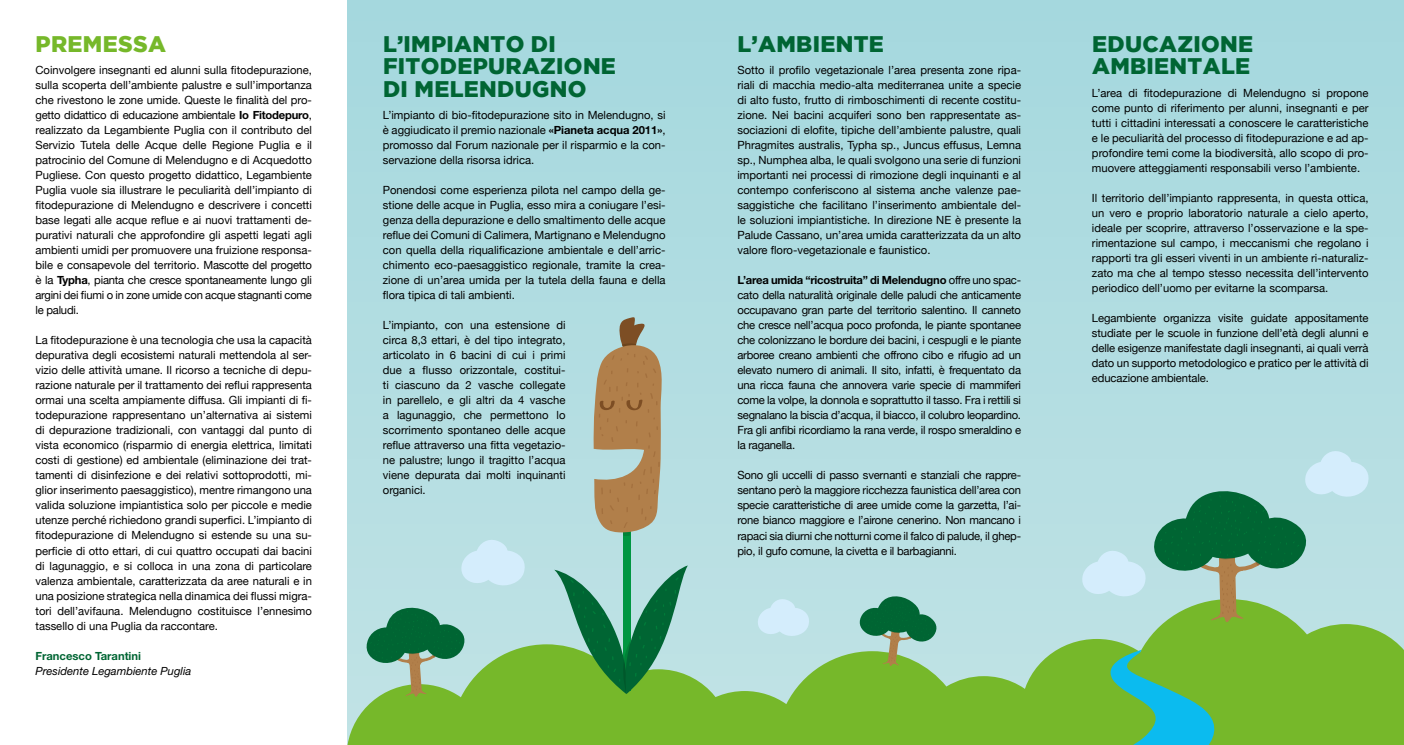
<style>
.page{position:relative;width:1404px;height:745px;background:#fff}
.page>*{position:absolute;margin:0;border:0;box-sizing:border-box;transform-origin:0 0}
.t1{font:900 22.5px/22.5px "Gotham";letter-spacing:.015em;color:#006533}
.t2{font:900 22.5px "Gotham";letter-spacing:.015em;color:#76b82a}
.t3{font:11.25px/15px "Helvetica Neue";color:#000;text-align:justify}
.t4{font:italic 11.25px "Helvetica Neue";color:#000}
.t5{font:700 11.25px "Helvetica Neue";color:#006533}
.s1{font-weight:700}
</style>
<div class="page">
<div style="left:347px;top:0;width:1056px;height:744px;background:#abdae0"></div>
<svg style="left:1370px;top:598px;width:33px;height:146px;background:#88c25a"></svg>
<svg style="left:347px;top:317px;width:1023px;height:427px"></svg>
<h1 class="t2" style="left:36px;top:31px;width:132px">PREMESSA</h1>
<p class="t3" style="left:35px;top:62px;width:278px">Coinvolgere insegnanti ed alunni sulla fitodepurazione, sulla scoperta dell’ambiente palustre e sull’importanza che rivestono le zone umide. Queste le finalità del pro&shy;getto didattico di educazione ambientale <span class="s1">Io Fitodepuro</span>, realizzato da Legambiente Puglia con il contributo del Servizio Tutela delle Acque delle Regione Puglia e il patrocinio del Comune di Melendugno e di Acquedotto Pugliese. Con questo progetto didattico, Legambiente Puglia vuole sia illustrare le peculiarità dell’impianto di fitodepurazione di Melendugno e descrivere i concetti base legati alle acque reflue e ai nuovi trattamenti de&shy;purativi naturali che approfondire gli aspetti legati agli ambienti umidi per promuovere una fruizione responsa&shy;bile e consapevole del territorio. Mascotte del progetto è la <span class="s1">Typha</span>, pianta che cresce spontaneamente lungo gli argini dei fiumi o in zone umide con acque stagnanti come le paludi.</p>
<p class="t3" style="left:35px;top:332px;width:278px">La fitodepurazione è una tecnologia che usa la capacità depurativa degli ecosistemi naturali mettendola al ser&shy;vizio delle attività umane. Il ricorso a tecniche di depu&shy;razione naturale per il trattamento dei reflui rappresenta ormai una scelta ampiamente diffusa. Gli impianti di fi&shy;todepurazione rappresentano un’alternativa ai sistemi di depurazione tradizionali, con vantaggi dal punto di vista economico (risparmio di energia elettrica, limitati costi di gestione) ed ambientale (eliminazione dei trat&shy;tamenti di disinfezione e dei relativi sottoprodotti, mi&shy;glior inserimento paesaggistico), mentre rimangono una valida soluzione impiantistica solo per piccole e medie utenze perché richiedono grandi superfici. L’impianto di fitodepurazione di Melendugno si estende su una su&shy;perficie di otto ettari, di cui quattro occupati dai bacini di lagunaggio, e si colloca in una zona di particolare valenza ambientale, caratterizzata da aree naturali e in una posizione strategica nella dinamica dei flussi migra&shy;tori dell’avifauna. Melendugno costituisce l’ennesimo tassello di una Puglia da raccontare.</p>
<p class="t5" style="left:35px;top:648px;width:107px">Francesco Tarantini</p>
<p class="t4" style="left:35px;top:663px;width:157px">Presidente Legambiente Puglia</p>
<h1 class="t1" style="left:383px;top:32px;width:232px;text-indent:89px">NTO DI<br>FITODEPURAZIONE<br>DI MELENDUGNO</h1>
<p class="t3" style="left:383px;top:107px;width:284px">L’impianto di bio-fitodepurazione sito in Melendugno, si è aggiudicato il premio nazionale <span class="s1">«Pianeta acqua 2011»</span>, promosso dal Forum nazionale per il risparmio e la con&shy;servazione della risorsa idrica.</p>
<p class="t3" style="left:383px;top:182px;width:284px">Ponendosi come esperienza pilota nel campo della ge&shy;stione delle acque in Puglia, esso mira a coniugare l’esi&shy;genza della depurazione e dello smaltimento delle acque reflue dei Comuni di Calimera, Martignano e Melendugno con quella della riqualificazione ambientale e dell’arric&shy;chimento eco-paesaggistico regionale, tramite la crea&shy;zione di un’area umida per la tutela della fauna e della flora tipica di tali ambienti.</p>
<p class="t3" style="left:383px;top:317px;width:184px">L’impianto, con una estensione di circa 8,3 ettari, è del tipo integrato, articolato in 6 bacini di cui i primi due a flusso orizzontale, costitui&shy;ti ciascuno da 2 vasche collegate in parellelo, e gli altri da 4 vasche a lagunaggio, che permettono lo scorrimento spontaneo delle acque reflue attraverso una fitta vegetazio&shy;ne palustre; lungo il tragitto l’acqua viene depurata dai molti inquinanti organici.</p>
<h1 class="t1" style="left:383px;top:32px;width:45px">L’IMPIA</h1>
<h1 class="t1" style="left:737px;top:32px;width:145px">L’AM BIENTE</h1>
<p class="t3" style="left:737px;top:62px;width:285px">Sotto il profilo vegetazionale l’area presenta zone ripa&shy;riali di macchia medio-alta mediterranea unite a specie di alto fusto, frutto di rimboschimenti di recente costitu&shy;zione. Nei bacini acquiferi sono ben rappresentate as&shy;sociazioni di elofite, tipiche dell’ambiente palustre, quali Phragmites australis, Typha sp., Juncus effusus, Lemna sp., Numphea alba, le quali svolgono una serie di funzioni importanti nei processi di rimozione degli inquinanti e al contempo conferiscono al sistema anche valenze pae&shy;saggistiche che facilitano l’inserimento ambientale del&shy;le soluzioni impiantistiche. In direzione NE è presente la Palude Cassano, un’area umida caratterizzata da un alto valore floro-vegetazionale e faunistico.</p>
<p class="t3" style="left:737px;top:272px;width:285px"><span class="s1">L’area umida “ricostruita” di Melendugno</span> offre uno spac&shy;cato della naturalità originale delle paludi che anticamente occupavano gran parte del territorio salentino. Il canneto che cresce nell’acqua poco profonda, le piante spontanee che colonizzano le bordure dei bacini, i cespugli e le piante arboree creano ambienti che offrono cibo e rifugio ad un elevato numero di animali. Il sito, infatti, è frequentato da una ricca fauna che annovera varie specie di mammiferi come la volpe, la donnola e soprattutto il tasso. Fra i rettili si segnalano la biscia d’acqua, il biacco, il colubro leopardino.<br>Fra gli anfibi ricordiamo la rana verde, il rospo smeraldino e la raganella.</p>
<p class="t3" style="left:737px;top:467px;width:285px">Sono gli uccelli di passo svernanti e stanziali che rappre&shy;sentano però la maggiore ricchezza faunistica dell’area con specie caratteristiche di aree umide come la garzetta, l’ai&shy;rone bianco maggiore e l’airone cenerino. Non mancano i rapaci sia diurni che notturni come il falco di palude, il ghep&shy;pio, il gufo comune, la civetta e il barbagianni.</p>
<h1 class="t1" style="left:1091px;top:32px;width:160px">EDUCAZIONE<br>AM BIENTALE</h1>
<p class="t3" style="left:1091px;top:85px;width:278px">L’area di fitodepurazione di Melendugno si propone come punto di riferimento per alunni, insegnanti e per tutti i cittadini interessati a conoscere le caratteristiche e le peculiarità del processo di fitodepurazione e ad ap&shy;profondire temi come la biodiversità, allo scopo di pro&shy;muovere atteggiamenti responsabili verso l’ambiente.</p>
<p class="t3" style="left:1091px;top:190px;width:278px">Il territorio dell’impianto rappresenta, in questa ottica, un vero e proprio laboratorio naturale a cielo aperto, ideale per scoprire, attraverso l’osservazione e la spe&shy;rimentazione sul campo, i meccanismi che regolano i rapporti tra gli esseri viventi in un ambiente ri-naturaliz&shy;zato ma che al tempo stesso necessita dell’intervento periodico dell’uomo per evitarne la scomparsa.</p>
<p class="t3" style="left:1091px;top:310px;width:278px">Legambiente organizza visite guidate appositamente studiate per le scuole in funzione dell’età degli alunni e delle esigenze manifestate dagli insegnanti, ai quali verrà dato un supporto metodologico e pratico per le attività di educazione ambientale.</p>
</div>
